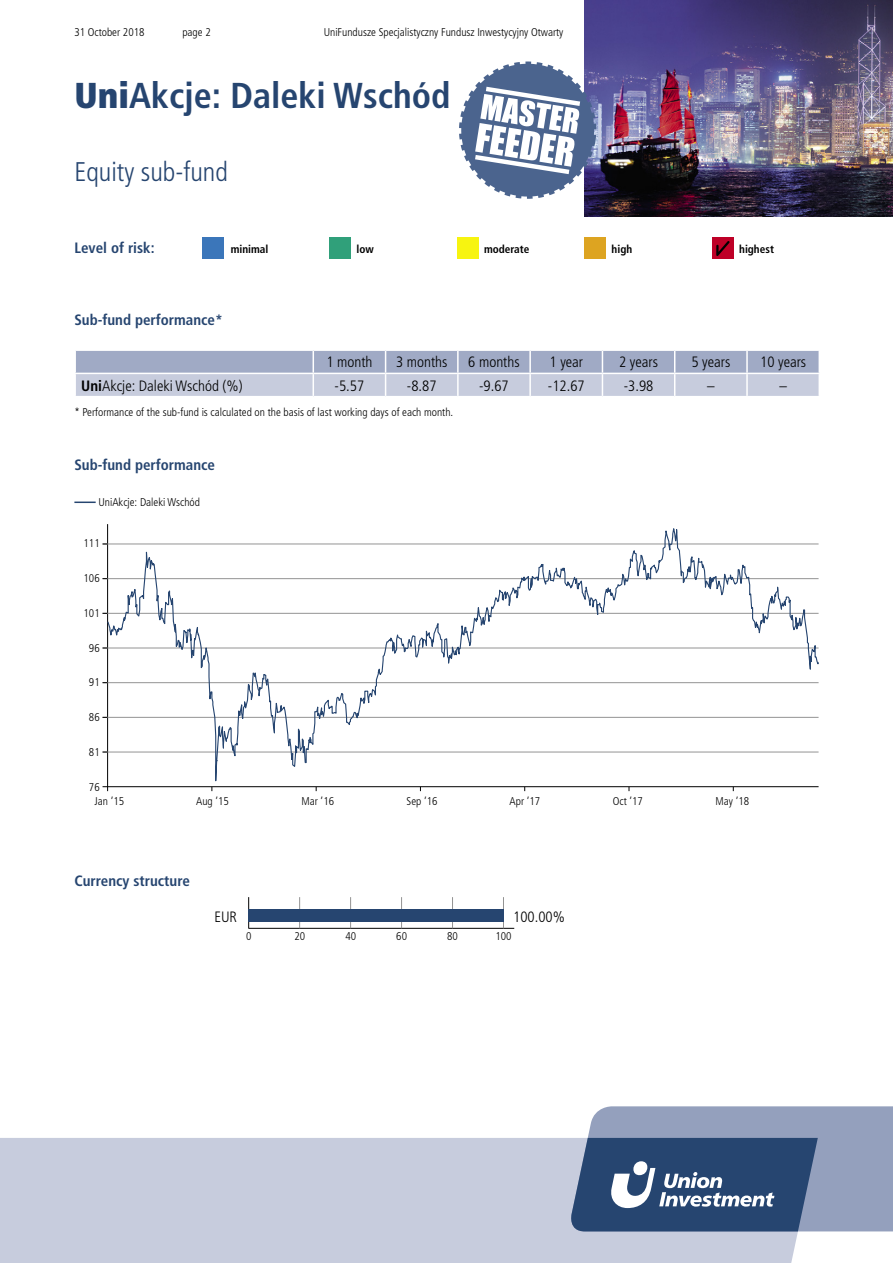
<style>
.page{position:relative;width:893px;height:1263px;background:#fff}
.page>*{position:absolute;margin:0;border:0;box-sizing:border-box;transform-origin:0 0}
.t1{font:700 condensed 36px "Frutiger LT Pro";color:#264570}
.t2{font:300 condensed 27px "Frutiger LT Pro";color:#264570}
.t3{font:300 condensed 15px "Frutiger LT Pro";color:#000}
.t4{font:700 condensed 15px "Frutiger LT Pro";color:#264570}
.t5{font:300 condensed 11.25px "Frutiger LT Pro";color:#000}
.t6{font:700 condensed 11.25px "Frutiger LT Pro";color:#000}
.s1{font-weight:900}
.s2{font-weight:700}
</style>
<div class="page">
<img style="left:585px;top:0;width:308px;height:216px">
<div style="left:0;top:1138px;width:818px;height:125px;background:#c7ccdd"></div>
<svg style="left:568px;top:1106px;width:325px;height:125px;background:#6a7d9e"></svg>
<svg style="left:459px;top:61px;width:137px;height:138px"></svg>
<div style="left:202px;top:238px;width:21px;height:21px;background:#3b76ba"></div>
<div style="left:330px;top:238px;width:21px;height:21px;background:#30a07a"></div>
<div style="left:457px;top:238px;width:21px;height:21px;background:#f7f410"></div>
<div style="left:585px;top:238px;width:21px;height:21px;background:#dda421"></div>
<div style="left:712px;top:238px;width:21px;height:21px;background:#be0027"></div>
<svg style="left:716px;top:241px;width:14px;height:15px"></svg>
<hr style="left:248px;top:928px;width:266px;height:1px;background:#000">
<hr style="left:503px;top:897px;width:1px;height:31px;background:#939393">
<hr style="left:299px;top:897px;width:1px;height:31px;background:#939393">
<hr style="left:350px;top:897px;width:1px;height:31px;background:#939393">
<hr style="left:401px;top:897px;width:1px;height:31px;background:#939393">
<hr style="left:452px;top:897px;width:1px;height:31px;background:#939393">
<hr style="left:248px;top:897px;width:1px;height:31px;background:#000">
<div style="left:248px;top:909px;width:256px;height:13px;background:#264570"></div>
<hr style="left:74px;top:501px;width:22px;height:2px;background:#264570">
<svg style="left:75px;top:350px;width:744px;height:47px;background:#bac1d5"></svg>
<hr style="left:675px;top:396px;width:72px;height:1px;background:#fff">
<hr style="left:747px;top:396px;width:73px;height:1px;background:#fff">
<hr style="left:103px;top:786px;width:716px;height:1px;background:#000">
<svg style="left:107px;top:524px;width:712px;height:268px"></svg>
<p class="t5" style="left:74px;top:26px;width:72px">31 October 2018</p>
<p class="t5" style="left:182px;top:26px;width:30px">page 2</p>
<p class="t5" style="left:324px;top:26px;width:241px">UniFundusze Specjalistyczny Fundusz Inwestycyjny Otwarty</p>
<h1 class="t1" style="left:74px;top:75px;width:378px"><span class="s1">Uni</span>Akcje: Daleki Wschód</h1>
<h2 class="t2" style="left:74px;top:156px;width:155px">Equity sub-fund</h2>
<h3 class="t4" style="left:74px;top:239px;width:82px">Level of risk:</h3>
<p class="t6" style="left:231px;top:242px;width:39px">minimal</p>
<p class="t6" style="left:356px;top:242px;width:19px">low</p>
<p class="t6" style="left:484px;top:242px;width:47px">moderate</p>
<p class="t6" style="left:612px;top:242px;width:22px">high</p>
<p class="t6" style="left:739px;top:242px;width:36px">highest</p>
<h3 class="t4" style="left:74px;top:311px;width:150px">Sub-fund performance*</h3>
<h3 class="t3" style="left:326px;top:354px;width:48px">1 month</h3>
<h3 class="t3" style="left:396px;top:354px;width:53px">3 months</h3>
<h3 class="t3" style="left:468px;top:354px;width:53px">6 months</h3>
<h3 class="t3" style="left:549px;top:354px;width:35px">1 year</h3>
<h3 class="t3" style="left:619px;top:354px;width:40px">2 years</h3>
<h3 class="t3" style="left:691px;top:354px;width:40px">5 years</h3>
<h3 class="t3" style="left:760px;top:354px;width:48px">10 years</h3>
<h3 class="t3" style="left:81px;top:377px;width:163px"><span class="s2">Uni</span>Akcje: Daleki Wschód (%)</h3>
<h3 class="t3" style="left:335px;top:377px;width:31px">-5.57</h3>
<h3 class="t3" style="left:407px;top:377px;width:31px">-8.87</h3>
<h3 class="t3" style="left:479px;top:377px;width:31px">-9.67</h3>
<h3 class="t3" style="left:548px;top:377px;width:38px">-12.67</h3>
<h3 class="t3" style="left:624px;top:377px;width:31px">-3.98</h3>
<h3 class="t3" style="left:707px;top:377px;width:9px">–</h3>
<h3 class="t3" style="left:779px;top:377px;width:9px">–</h3>
<p class="t5" style="left:74px;top:405px;width:380px">* Performance of the sub-fund is calculated on the basis of last working days of each month.</p>
<h3 class="t4" style="left:74px;top:456px;width:142px">Sub-fund performance</h3>
<p class="t5" style="left:98px;top:496px;width:103px">UniAkcje: Daleki Wschód</p>
<p class="t5" style="left:84px;top:537px;width:18px">111</p>
<p class="t5" style="left:84px;top:571px;width:18px">106</p>
<p class="t5" style="left:84px;top:606px;width:18px">101</p>
<p class="t5" style="left:89px;top:641px;width:12px">96</p>
<p class="t5" style="left:89px;top:676px;width:12px">91</p>
<p class="t5" style="left:89px;top:711px;width:12px">86</p>
<p class="t5" style="left:89px;top:746px;width:12px">81</p>
<p class="t5" style="left:89px;top:781px;width:12px">76</p>
<p class="t5" style="left:95px;top:795px;width:31px">Jan ’15</p>
<p class="t5" style="left:196px;top:795px;width:34px">Aug ’15</p>
<p class="t5" style="left:301px;top:795px;width:34px">Mar ’16</p>
<p class="t5" style="left:407px;top:795px;width:32px">Sep ’16</p>
<p class="t5" style="left:510px;top:795px;width:32px">Apr ’17</p>
<p class="t5" style="left:613px;top:795px;width:32px">Oct ’17</p>
<p class="t5" style="left:716px;top:795px;width:35px">May ’18</p>
<h3 class="t4" style="left:74px;top:871px;width:117px">Currency structure</h3>
<h3 class="t3" style="left:214px;top:908px;width:24px">EUR</h3>
<h3 class="t3" style="left:513px;top:908px;width:53px">100.00%</h3>
<p class="t5" style="left:246px;top:929px;width:7px">0</p>
<p class="t5" style="left:294px;top:929px;width:12px">20</p>
<p class="t5" style="left:345px;top:929px;width:12px">40</p>
<p class="t5" style="left:396px;top:929px;width:12px">60</p>
<p class="t5" style="left:447px;top:929px;width:12px">80</p>
<p class="t5" style="left:495px;top:929px;width:18px">100</p>
</div>
